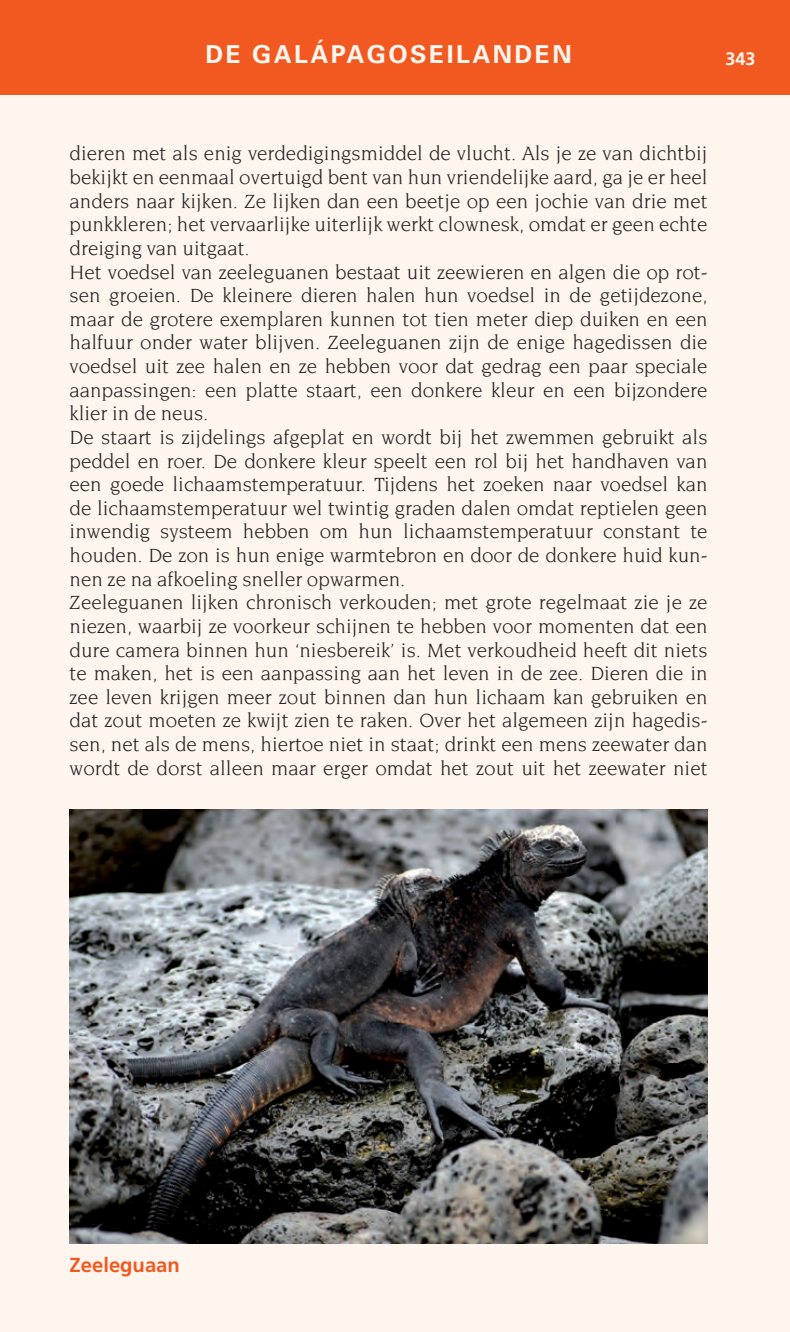
<style>
.page{position:relative;width:790px;height:1332px;background:#fef5ef}
.page>*{position:absolute;margin:0;border:0;box-sizing:border-box;transform-origin:0 0}
.t1{font:700 24.75px "Univers";letter-spacing:.1em;color:#fef5ef}
.t2{font:20.7px/23.6px "Novarese";color:#231f20}
.t3{font:700 20.25px "Frutiger";color:#f15921}
.t4{font:700 18px "Frutiger";color:#fef5ef}
</style>
<div class="page">
<div style="left:0;top:0;width:790px;height:95px;background:#f15921"></div>
<img style="left:70px;top:809px;width:637px;height:435px">
<p class="t1" style="left:205px;top:38px;width:368px">DE GALÁPAGOSEILANDEN</p>
<p class="t4" style="left:725px;top:48px;width:32px">343</p>
<p class="t2" style="left:70px;top:142px;width:639px">dieren met als enig verdedigingsmiddel de vlucht. Als je ze van dichtbij bekijkt en eenmaal overtuigd bent van hun vriendelijke aard, ga je er heel anders naar kijken. Ze lijken dan een beetje op een jochie van drie met punkkleren; het vervaarlijke uiterlijk werkt clownesk, omdat er geen echte dreiging van uitgaat.<br>Het voedsel van zeeleguanen bestaat uit zeewieren en algen die op rot&shy;sen groeien. De kleinere dieren halen hun voedsel in de getijdezone, maar de grotere exemplaren kunnen tot tien meter diep duiken en een halfuur onder water blijven. Zeeleguanen zijn de enige hagedissen die voedsel uit zee halen en ze hebben voor dat gedrag een paar speciale aanpassingen: een platte staart, een donkere kleur en een bijzondere klier in de neus.<br>De staart is zijdelings afgeplat en wordt bij het zwemmen gebruikt als peddel en roer. De donkere kleur speelt een rol bij het handhaven van een goede lichaamstemperatuur. Tijdens het zoeken naar voedsel kan de lichaamstemperatuur wel twintig graden dalen omdat reptielen geen inwendig systeem hebben om hun lichaamstemperatuur constant te houden. De zon is hun enige warmtebron en door de donkere huid kun&shy;nen ze na afkoeling sneller opwarmen.<br>Zeeleguanen lijken chronisch verkouden; met grote regelmaat zie je ze niezen, waarbij ze voorkeur schijnen te hebben voor momenten dat een dure camera binnen hun ‘niesbereik’ is. Met verkoudheid heeft dit niets te maken, het is een aanpassing aan het leven in de zee. Dieren die in zee leven krijgen meer zout binnen dan hun lichaam kan gebruiken en dat zout moeten ze kwijt zien te raken. Over het algemeen zijn hagedis&shy;sen, net als de mens, hiertoe niet in staat; drinkt een mens zeewater dan wordt de dorst alleen maar erger omdat het zout uit het zeewater niet</p>
<p class="t3" style="left:70px;top:1252px;width:112px">Zeeleguaan</p>
</div>
